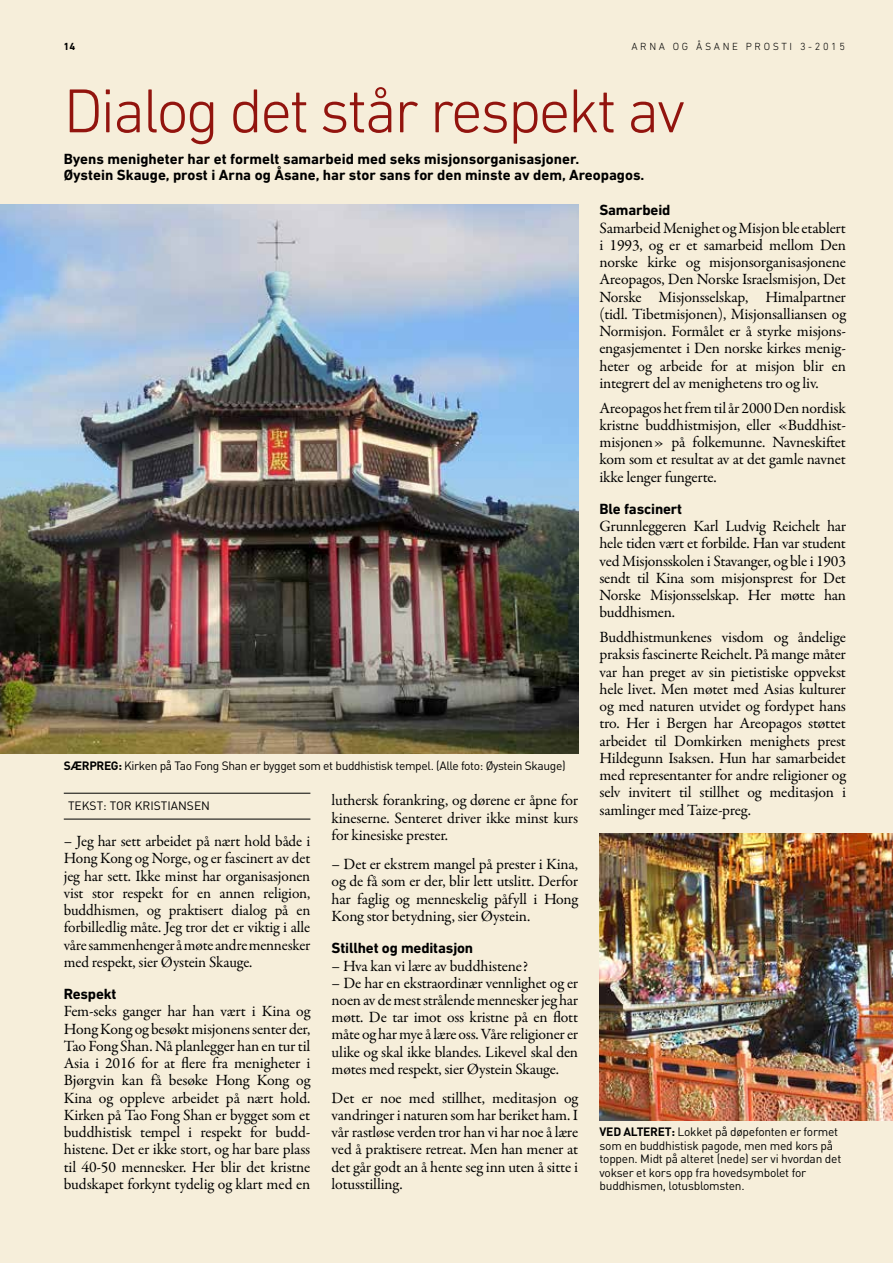
<style>
.page{position:relative;width:893px;height:1263px;background:#f6eeda}
.page>*{position:absolute;margin:0;border:0;box-sizing:border-box;transform-origin:0 0}
.t1{font:300 63px "DIN Next LT Pro";letter-spacing:-.04em;color:#92140e}
.t2{font:15.75px/17.2px "Garamond Premr Pro";letter-spacing:-.015em;color:#000;text-align:justify}
.t3{font:700 15px/16.5px "DIN Next LT Pro";color:#000}
.t4{font:12px/13.5px "DIN";letter-spacing:-.02em;color:#000}
.t5{font:300 10.5px "DIN Next LT Pro";letter-spacing:.25em;color:#000}
.t6{font:700 10.5px "DIN Next LT Pro";color:#000}
.s1{font-weight:700}
</style>
<div class="page">
<img style="left:599px;top:833px;width:294px;height:287px">
<img style="left:0;top:204px;width:578px;height:550px">
<hr style="left:64px;top:793px;width:246px;height:1px;background:#000">
<hr style="left:64px;top:819px;width:246px;height:1px;background:#000">
<p class="t6" style="left:64px;top:41px;width:13px">14</p>
<p class="t5" style="left:631px;top:41px;width:215px">ARNA OG ÅSANE PROSTI 3-2015</p>
<h1 class="t1" style="left:64px;top:75px;width:623px">Dialog det står respekt av</h1>
<p class="t3" style="left:64px;top:150px;width:582px">Byens menigheter har et formelt samarbeid med seks misjonsorganisasjoner.<br>Øystein Skauge, prost i Arna og Åsane, har stor sans for den minste av dem, Areopagos.</p>
<p class="t4" style="left:64px;top:759px;width:503px"><span class="s1">SÆRPREG:</span> Kirken på Tao Fong Shan er bygget som et buddhistisk tempel. (Alle foto: Øystein Skauge)</p>
<p class="t4" style="left:68px;top:799px;width:143px">Tekst: Tor Kristiansen</p>
<p class="t2" style="left:332px;top:792px;width:248px">luthersk forankring, og dørene er åpne for kineserne. Senteret driver ikke minst kurs for kinesiske prester.</p>
<p class="t2" style="left:332px;top:856px;width:248px">– Det er ekstrem mangel på prester i Kina, og de få som er der, blir lett utslitt. Derfor har faglig og menneskelig påfyll i Hong Kong stor betydning, sier Øystein.</p>
<p class="t3" style="left:332px;top:940px;width:143px">Stillhet og meditasjon</p>
<p class="t2" style="left:332px;top:957px;width:198px">– Hva kan vi lære av buddhistene?</p>
<p class="t2" style="left:332px;top:974px;width:248px">– De har en ekstraordinær vennlighet og er noen av de mest strålende mennesker jeg har møtt. De tar imot oss kristne på en flott måte og har mye å lære oss. Våre religioner er ulike og skal ikke blandes. Likevel skal den møtes med respekt, sier Øystein Skauge.</p>
<p class="t2" style="left:332px;top:1089px;width:248px">Det er noe med stillhet, meditasjon og vandringer i naturen som har beriket ham. I vår rastløse verden tror han vi har noe å lære ved å praktisere retreat. Men han mener at det går godt an å hente seg inn uten å sitte i lotusstilling.</p>
<p class="t2" style="left:64px;top:833px;width:248px">– Jeg har sett arbeidet på nært hold både i Hong Kong og Norge, og er fascinert av det jeg har sett. Ikke minst har organisasjonen vist stor respekt for en annen religion, buddhismen, og praktisert dialog på en forbilledlig måte. Jeg tror det er viktig i alle våre sammenhenger å møte andre mennesker med respekt, sier Øystein Skauge.</p>
<p class="t3" style="left:64px;top:986px;width:54px">Respekt</p>
<p class="t2" style="left:64px;top:1003px;width:248px">Fem-seks ganger har han vært i Kina og Hong Kong og besøkt misjonens senter der, Tao Fong Shan. Nå planlegger han en tur til Asia i 2016 for at flere fra menigheter i Bjørgvin kan få besøke Hong Kong og Kina og oppleve arbeidet på nært hold.<br>Kirken på Tao Fong Shan er bygget som et buddhistisk tempel i respekt for budd&shy;histene. Det er ikke stort, og har bare plass til 40-50 mennesker. Her blir det kristne budskapet forkynt tydelig og klart med en</p>
<p class="t3" style="left:599px;top:202px;width:73px">Samarbeid</p>
<p class="t2" style="left:599px;top:219px;width:248px">Samarbeid Menighet og Misjon ble etablert i 1993, og er et samarbeid mellom Den norske kirke og misjonsorganisasjonene Areopagos, Den Norske Israelsmisjon, Det Norske Misjonsselskap, Himalpartner (tidl. Tibetmisjonen), Misjonsalliansen og Normisjon. Formålet er å styrke misjons&shy;engasjementet i Den norske kirkes menig&shy;heter og arbeide for at misjon blir en integrert del av menighetens tro og liv.</p>
<p class="t2" style="left:599px;top:399px;width:248px">Areopagos het frem til år 2000 Den nordisk kristne buddhistmisjon, eller «Buddhist&shy;misjonen» på folkemunne. Navneskiftet kom som et resultat av at det gamle navnet ikke lenger fungerte.</p>
<p class="t3" style="left:599px;top:500px;width:84px">Ble fascinert</p>
<p class="t2" style="left:599px;top:518px;width:248px">Grunnleggeren Karl Ludvig Reichelt har hele tiden vært et forbilde. Han var student ved Misjonsskolen i Stavanger, og ble i 1903 sendt til Kina som misjonsprest for Det Norske Misjonsselskap. Her møtte han buddhismen.</p>
<p class="t2" style="left:599px;top:629px;width:248px">Buddhistmunkenes visdom og åndelige praksis fascinerte Reichelt. På mange måter var han preget av sin pietistiske oppvekst hele livet. Men møtet med Asias kulturer og med naturen utvidet og fordypet hans tro. Her i Bergen har Areopagos støttet arbeidet til Domkirken menighets prest Hildegunn Isaksen. Hun har samarbeidet med representanter for andre religioner og selv invitert til stillhet og meditasjon i samlinger med Taize-preg.</p>
<p class="t4" style="left:600px;top:1125px;width:243px"><span class="s1">VED ALTERET:</span> Lokket på døpefonten er formet som en buddhistisk pagode, men med kors på toppen. M idt på alteret (nede) ser vi hvordan det vokser et kors opp fra hovedsymbolet for buddhismen, lotusblomsten.</p>
</div>
